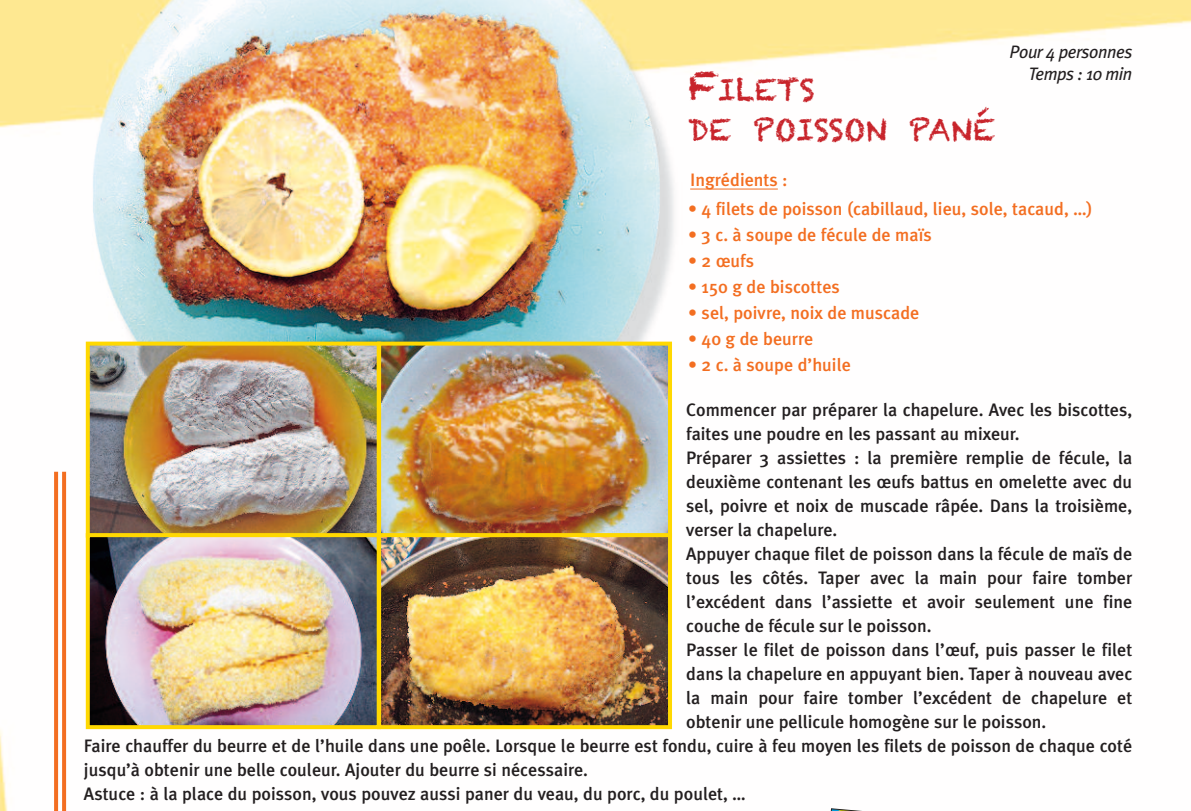
<style>
.page{position:relative;width:1191px;height:811px;background:#fff}
.page>*{position:absolute;margin:0;border:0;box-sizing:border-box;transform-origin:0 0}
.t1{font:30px/40px "Chalkduster";color:#c8242b}
.t2{font:500 18px "Meta Plus";color:#231f20}
.t3{font:500 18px "Meta Plus";color:#f36e21}
.t4{font:italic 18px/21.6px "Meta Plus";letter-spacing:-.025em;color:#231f20;text-align:right}
.s1{font-size:40px}
</style>
<div class="page">
<img style="left:0;top:0;width:1190px;height:811px">
<svg style="left:62px;top:472px;width:4px;height:339px"></svg>
<svg style="left:54px;top:472px;width:4px;height:339px"></svg>
<svg style="left:791px;top:807px;width:361px;height:4px"></svg>
<hr style="left:690px;top:189px;width:88px;height:1px;background:#f36e21">
<img style="left:91px;top:346px;width:285px;height:186px">
<div style="left:86px;top:341px;width:295px;height:196px;border:4px solid #ffd801"></div>
<img style="left:382px;top:346px;width:285px;height:186px">
<div style="left:377px;top:341px;width:295px;height:196px;border:4px solid #ffd801"></div>
<img style="left:91px;top:538px;width:285px;height:186px">
<div style="left:86px;top:533px;width:295px;height:196px;border:4px solid #ffd801"></div>
<img style="left:382px;top:538px;width:285px;height:186px">
<div style="left:377px;top:533px;width:295px;height:196px;border:4px solid #ffd801"></div>
<h1 class="t1" style="left:688px;top:69px;width:308px"><span class="s1">F</span>ILETS<br>DE POISSON PANÉ</h1>
<p class="t3" style="left:690px;top:169px;width:99px">Ingrédients :</p>
<p class="t4" style="left:1009px;top:41px;width:124px">Pour 4 personnes<br>Temps : 10 min</p>
<p class="t3" style="left:688px;top:199px;width:406px">• 4 filets de poisson (cabillaud, lieu, sole, tacaud, …)</p>
<p class="t3" style="left:688px;top:225px;width:245px">• 3 c. à soupe de fécule de maïs</p>
<p class="t3" style="left:688px;top:251px;width:67px">• 2 œufs</p>
<p class="t3" style="left:688px;top:277px;width:153px">• 150 g de biscottes</p>
<p class="t3" style="left:688px;top:303px;width:233px">• sel, poivre, noix de muscade</p>
<p class="t3" style="left:688px;top:329px;width:127px">• 40 g de beurre</p>
<p class="t3" style="left:688px;top:355px;width:164px">• 2 c. à soupe d’huile</p>
<p class="t2" style="left:686px;top:399px;width:447px">Commencer par préparer la chapelure. Avec les biscottes,</p>
<p class="t2" style="left:686px;top:423px;width:335px">faites une poudre en les passant au mixeur.</p>
<p class="t2" style="left:686px;top:447px;width:447px">Préparer 3 assiettes : la première remplie de fécule, la</p>
<p class="t2" style="left:686px;top:471px;width:447px">deuxième contenant les œufs battus en omelette avec du</p>
<p class="t2" style="left:686px;top:495px;width:447px">sel, poivre et noix de muscade râpée. Dans la troisième,</p>
<p class="t2" style="left:686px;top:519px;width:153px">verser la chapelure.</p>
<p class="t2" style="left:686px;top:543px;width:447px">Appuyer chaque filet de poisson dans la fécule de maïs de</p>
<p class="t2" style="left:686px;top:567px;width:447px">tous les côtés. Taper avec la main pour faire tomber</p>
<p class="t2" style="left:686px;top:591px;width:447px">l’excédent dans l’assiette et avoir seulement une fine</p>
<p class="t2" style="left:686px;top:615px;width:247px">couche de fécule sur le poisson.</p>
<p class="t2" style="left:686px;top:639px;width:447px">Passer le filet de poisson dans l’œuf, puis passer le filet</p>
<p class="t2" style="left:686px;top:663px;width:447px">dans la chapelure en appuyant bien. Taper à nouveau avec</p>
<p class="t2" style="left:686px;top:687px;width:447px">la main pour faire tomber l’excédent de chapelure et</p>
<p class="t2" style="left:686px;top:711px;width:362px">obtenir une pellicule homogène sur le poisson.</p>
<p class="t2" style="left:84px;top:735px;width:1049px">Faire chauffer du beurre et de l’huile dans une poêle. Lorsque le beurre est fondu, cuire à feu moyen les filets de poisson de chaque coté</p>
<p class="t2" style="left:84px;top:759px;width:505px">jusqu’à obtenir une belle couleur. Ajouter du beurre si nécessaire.</p>
<p class="t2" style="left:84px;top:783px;width:663px">Astuce : à la place du poisson, vous pouvez aussi paner du veau, du porc, du poulet, …</p>
</div>
